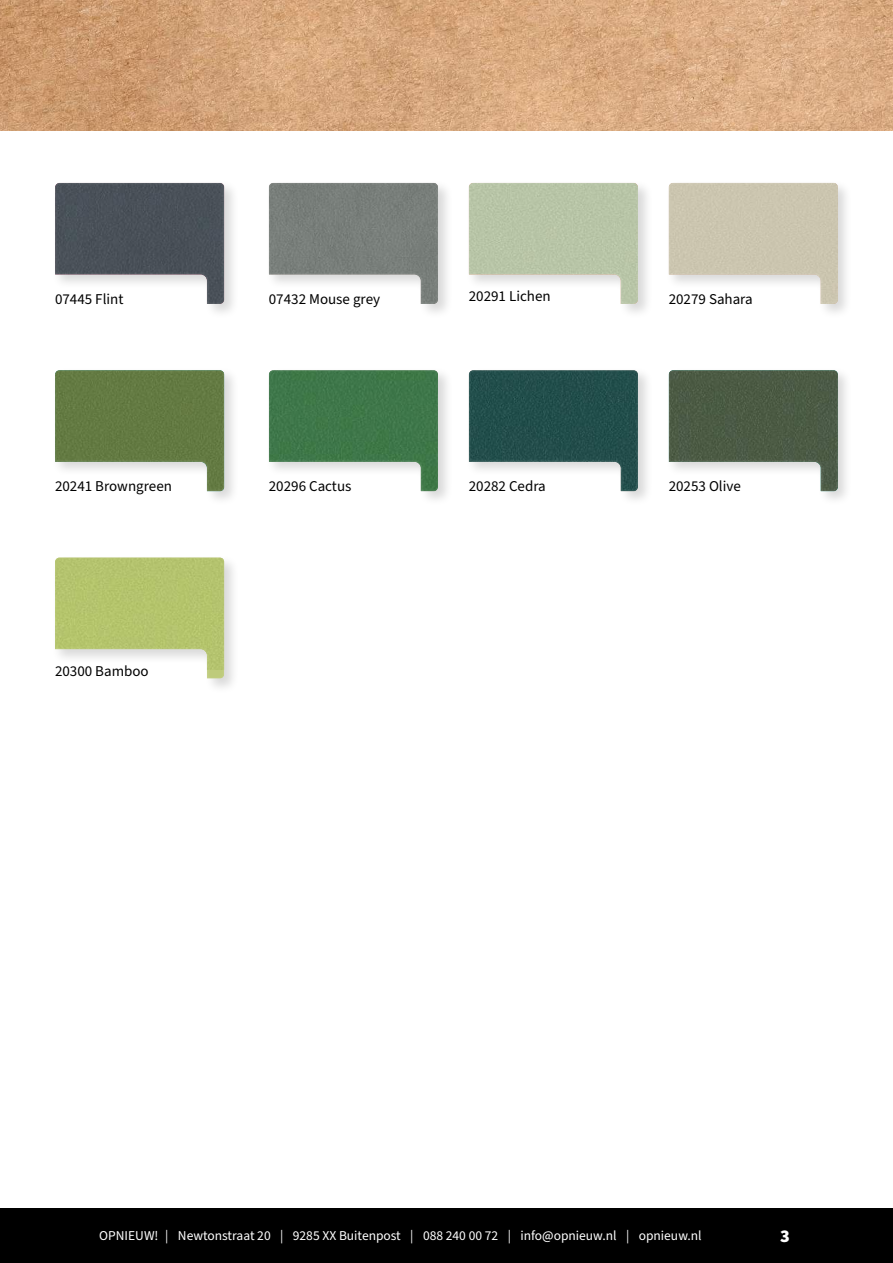
<style>
.page{position:relative;width:893px;height:1263px;background:#fff}
.page>*{position:absolute;margin:0;border:0;box-sizing:border-box;transform-origin:0 0}
.t1{font:900 18px "Source Sans Pro";color:#fff}
.t2{font:15px "Source Sans Pro";color:#000}
.t3{font:13.5px "Source Sans Pro";color:#fff}
</style>
<div class="page">
<img style="left:0;top:0;width:893px;height:131px">
<div style="left:0;top:1209px;width:893px;height:54px;background:#000"></div>
<div style="left:666px;top:180px;width:187px;height:139px;background:#000;opacity:.15"></div>
<svg style="left:668px;top:182px;width:171px;height:125px;fill:#ccc6b1"></svg>
<div style="left:266px;top:180px;width:187px;height:139px;background:#000;opacity:.15"></div>
<svg style="left:268px;top:182px;width:172px;height:125px;fill:#7a807c"></svg>
<div style="left:466px;top:367px;width:187px;height:139px;background:#000;opacity:.15"></div>
<svg style="left:468px;top:370px;width:172px;height:124px;fill:#24504d"></svg>
<div style="left:266px;top:367px;width:187px;height:139px;background:#000;opacity:.15"></div>
<svg style="left:267px;top:370px;width:173px;height:124px;fill:#40794b"></svg>
<div style="left:52px;top:367px;width:187px;height:139px;background:#000;opacity:.15"></div>
<svg style="left:55px;top:370px;width:171px;height:124px;fill:#657c44"></svg>
<div style="left:52px;top:554px;width:187px;height:140px;background:#000;opacity:.15"></div>
<svg style="left:54px;top:557px;width:173px;height:124px;fill:#b6c56f"></svg>
<div style="left:52px;top:180px;width:187px;height:139px;background:#000;opacity:.15"></div>
<svg style="left:54px;top:182px;width:172px;height:125px;fill:#4b525a"></svg>
<div style="left:466px;top:180px;width:187px;height:139px;background:#000;opacity:.15"></div>
<svg style="left:467px;top:182px;width:173px;height:125px;fill:#bac6a8"></svg>
<div style="left:666px;top:367px;width:187px;height:139px;background:#000;opacity:.15"></div>
<svg style="left:667px;top:370px;width:173px;height:124px;fill:#4e5d47"></svg>
<p class="t2" style="left:55px;top:293px;width:70px">07445 Flint</p>
<p class="t2" style="left:469px;top:290px;width:83px">20291 Lichen</p>
<p class="t2" style="left:269px;top:293px;width:113px">07432 Mouse grey</p>
<p class="t2" style="left:669px;top:293px;width:85px">20279 Sahara</p>
<p class="t2" style="left:55px;top:480px;width:118px">20241 Browngreen</p>
<p class="t2" style="left:269px;top:480px;width:84px">20296 Cactus</p>
<p class="t2" style="left:469px;top:480px;width:79px">20282 Cedra</p>
<p class="t2" style="left:669px;top:480px;width:74px">20253 Olive</p>
<p class="t2" style="left:55px;top:664px;width:95px">20300 Bamboo</p>
<p class="t3" style="left:99px;top:1230px;width:604px">OPNIEUW! | Newtonstraat 20 | 9285 XX Buitenpost | 088 240 00 72 | info@opnieuw.nl | opnieuw.nl</p>
<p class="t1" style="left:780px;top:1225px;width:11px">3</p>
</div>
